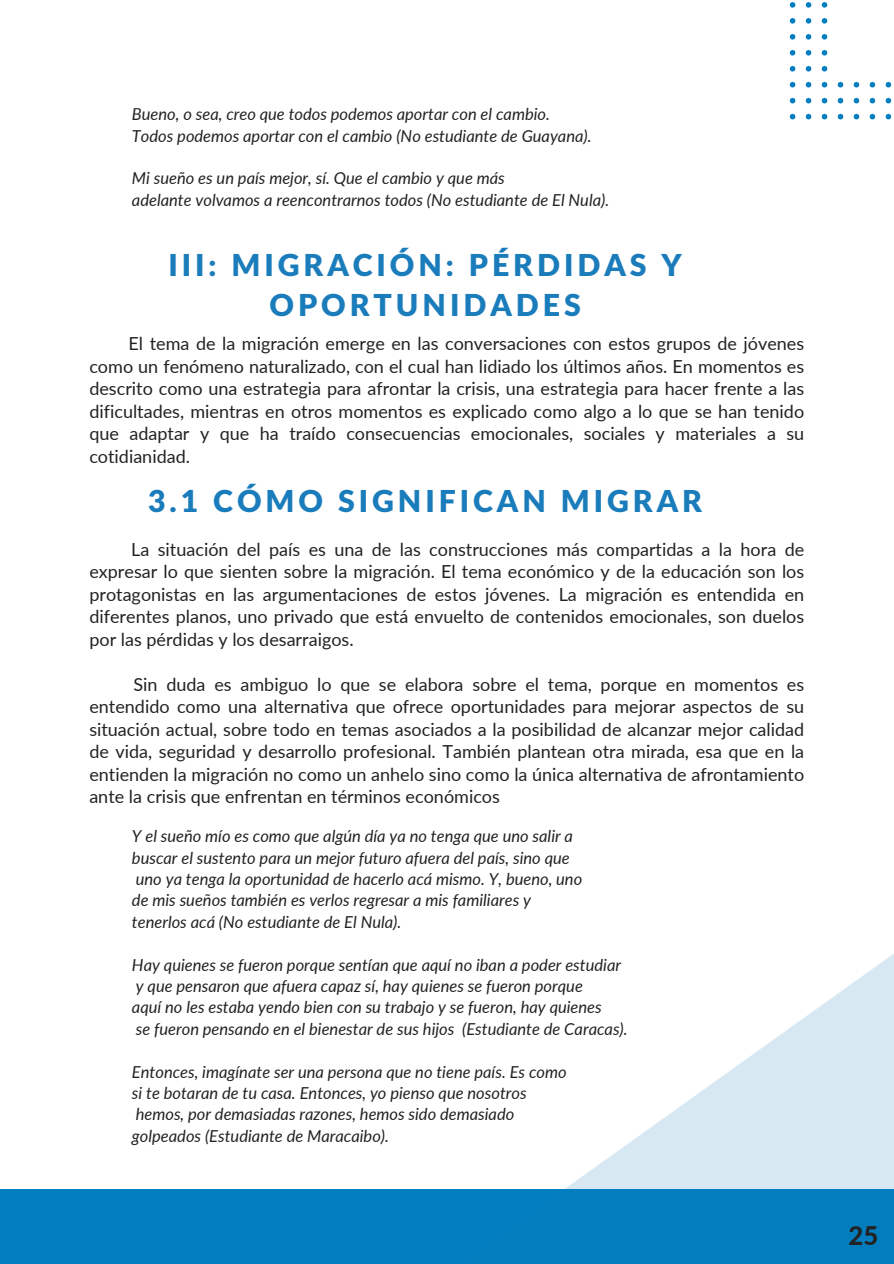
<style>
.page{position:relative;width:894px;height:1264px;background:#fff}
.page>*{position:absolute;margin:0;border:0;box-sizing:border-box;transform-origin:0 0}
.t1{font:900 30.3px/39.3px "Lato Latin";letter-spacing:.13em;color:#1a7cbb;text-align:center}
.t2{font:800 25.65px "Lato";color:#222}
.t3{font:18px/22.5px "Lato";color:#222;text-align:justify}
.t4{font:italic 16.5px "Lato";color:#222}
</style>
<div class="page">
<div style="left:0;top:1189px;width:893px;height:74px;background:#007ec0"></div>
<svg style="left:565px;top:954px;width:328px;height:235px"></svg>
<svg style="left:789px;top:2px;width:6px;height:6px"></svg>
<svg style="left:805px;top:2px;width:6px;height:6px"></svg>
<svg style="left:821px;top:2px;width:6px;height:6px"></svg>
<svg style="left:789px;top:18px;width:6px;height:6px"></svg>
<svg style="left:805px;top:18px;width:6px;height:6px"></svg>
<svg style="left:821px;top:18px;width:6px;height:6px"></svg>
<svg style="left:789px;top:34px;width:6px;height:6px"></svg>
<svg style="left:805px;top:34px;width:6px;height:6px"></svg>
<svg style="left:821px;top:34px;width:6px;height:6px"></svg>
<svg style="left:789px;top:50px;width:6px;height:6px"></svg>
<svg style="left:805px;top:50px;width:6px;height:6px"></svg>
<svg style="left:821px;top:50px;width:6px;height:6px"></svg>
<svg style="left:789px;top:66px;width:6px;height:5px"></svg>
<svg style="left:805px;top:66px;width:6px;height:5px"></svg>
<svg style="left:821px;top:66px;width:6px;height:5px"></svg>
<svg style="left:789px;top:82px;width:6px;height:5px"></svg>
<svg style="left:805px;top:82px;width:6px;height:5px"></svg>
<svg style="left:821px;top:82px;width:6px;height:5px"></svg>
<svg style="left:837px;top:82px;width:6px;height:5px"></svg>
<svg style="left:853px;top:82px;width:6px;height:5px"></svg>
<svg style="left:869px;top:82px;width:5px;height:5px"></svg>
<svg style="left:885px;top:82px;width:5px;height:5px"></svg>
<svg style="left:789px;top:98px;width:6px;height:5px"></svg>
<svg style="left:805px;top:98px;width:6px;height:5px"></svg>
<svg style="left:821px;top:98px;width:6px;height:5px"></svg>
<svg style="left:837px;top:98px;width:6px;height:5px"></svg>
<svg style="left:853px;top:98px;width:6px;height:5px"></svg>
<svg style="left:869px;top:98px;width:5px;height:5px"></svg>
<svg style="left:885px;top:98px;width:5px;height:5px"></svg>
<svg style="left:789px;top:114px;width:6px;height:5px"></svg>
<svg style="left:805px;top:114px;width:6px;height:5px"></svg>
<svg style="left:821px;top:114px;width:6px;height:5px"></svg>
<svg style="left:837px;top:114px;width:6px;height:5px"></svg>
<svg style="left:853px;top:114px;width:6px;height:5px"></svg>
<svg style="left:869px;top:114px;width:5px;height:5px"></svg>
<svg style="left:885px;top:114px;width:5px;height:5px"></svg>
<p class="t4" style="left:132px;top:104px;width:419px">Bueno, o sea, creo que todos podemos aportar con el cambio.</p>
<p class="t4" style="left:132px;top:125px;width:461px">Todos podemos aportar con el cambio (No estudiante de Guayana).</p>
<p class="t4" style="left:132px;top:168px;width:374px">Mi sueño es un país mejor, sí. Que el cambio y que más</p>
<p class="t4" style="left:132px;top:189px;width:478px">adelante volvamos a reencontrarnos todos (No estudiante de El Nula).</p>
<h1 class="t1" style="left:168px;top:247px;width:514px">III: MIGRACIÓN: PÉRDIDAS Y<br>OPORTUNIDADES</h1>
<p class="t3" style="left:89px;top:332px;width:716px;text-indent:39px">El tema de la migración emerge en las conversaciones con estos grupos de jóvenes como un fenómeno naturalizado, con el cual han lidiado los últimos años. En momentos es descrito como una estrategia para afrontar la crisis, una estrategia para hacer frente a las dificultades, mientras en otros momentos es explicado como algo a lo que se han tenido que adaptar y que ha traído consecuencias emocionales, sociales y materiales a su cotidianidad.</p>
<p class="t1" style="left:148px;top:483px;width:555px">3.1 CÓMO SIGNIFICAN MIGRAR</p>
<p class="t3" style="left:89px;top:537px;width:716px;text-indent:42px">La situación del país es una de las construcciones más compartidas a la hora de expresar lo que sienten sobre la migración. El tema económico y de la educación son los protagonistas en las argumentaciones de estos jóvenes. La migración es entendida en diferentes planos, uno privado que está envuelto de contenidos emocionales, son duelos por las pérdidas y los desarraigos.</p>
<h1 class="t3" style="left:89px;top:672px;width:716px;text-indent:44px">Sin duda es ambiguo lo que se elabora sobre el tema, porque en momentos es entendido como una alternativa que ofrece oportunidades para mejorar aspectos de su situación actual, sobre todo en temas asociados a la posibilidad de alcanzar mejor calidad de vida, seguridad y desarrollo profesional. También plantean otra mirada, esa que en la entienden la migración no como un anhelo sino como la única alternativa de afrontamiento ante la crisis que enfrentan en términos económicos</h1>
<p class="t4" style="left:132px;top:826px;width:442px">Y el sueño mío es como que algún día ya no tenga que uno salir a</p>
<p class="t4" style="left:132px;top:847px;width:439px">buscar el sustento para un mejor futuro afuera del país, sino que</p>
<p class="t4" style="left:136px;top:868px;width:448px">uno ya tenga la oportunidad de hacerlo acá mismo. Y, bueno, uno</p>
<p class="t4" style="left:132px;top:890px;width:400px">de mis sueños también es verlos regresar a mis familiares y</p>
<p class="t4" style="left:132px;top:911px;width:271px">tenerlos acá (No estudiante de El Nula).</p>
<p class="t4" style="left:132px;top:954px;width:490px">Hay quienes se fueron porque sentían que aquí no iban a poder estudiar</p>
<p class="t4" style="left:136px;top:975px;width:448px">y que pensaron que afuera capaz sí, hay quienes se fueron porque</p>
<p class="t4" style="left:132px;top:997px;width:471px">aquí no les estaba yendo bien con su trabajo y se fueron, hay quienes</p>
<p class="t4" style="left:136px;top:1018px;width:493px">se fueron pensando en el bienestar de sus hijos (Estudiante de Caracas).</p>
<p class="t4" style="left:132px;top:1061px;width:436px">Entonces, imagínate ser una persona que no tiene país. Es como</p>
<p class="t4" style="left:132px;top:1082px;width:396px">si te botaran de tu casa. Entonces, yo pienso que nosotros</p>
<p class="t4" style="left:136px;top:1104px;width:380px">hemos, por demasiadas razones, hemos sido demasiado</p>
<p class="t4" style="left:132px;top:1125px;width:258px">golpeados (Estudiante de Maracaibo).</p>
<p class="t2" style="left:848px;top:1219px;width:31px">25</p>
</div>
